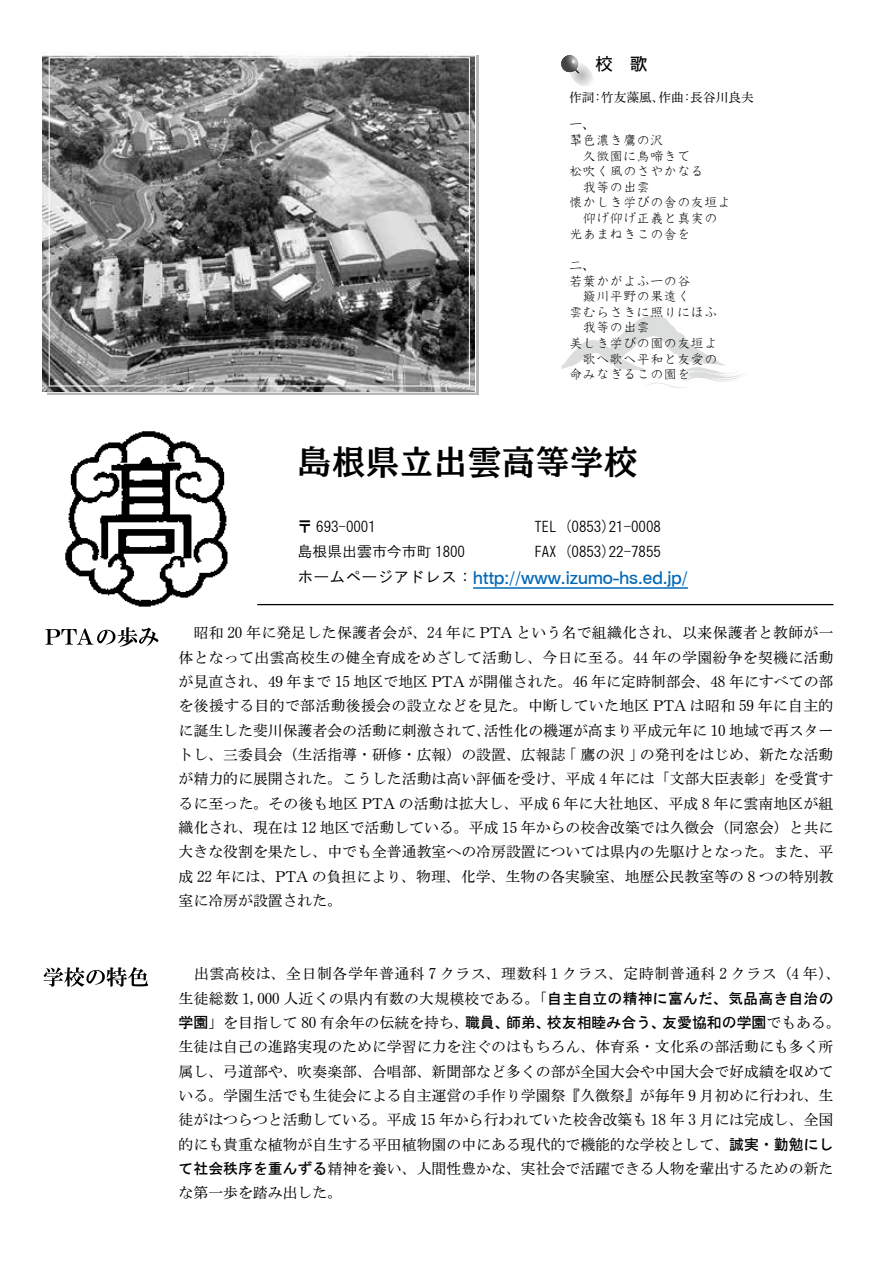
<style>
.page{position:relative;width:893px;height:1263px;background:#fff}
.page>*{position:absolute;margin:0;border:0;box-sizing:border-box;transform-origin:0 0}
.t1{font:34.05px "PS NOW MB 90 pv RKSJ H";color:#000}
.t2{font:17.25px "DF Gothic P W5 WING RKSJ H";color:#000}
.t3{font:16.95px "Rg P Gothic Bd 83 pv RKSJ H";color:#0068b7}
.t4{font:14.85px/24.3px "Rg H Mincho Md 90 ms RKSJ H";color:#000;text-align:justify}
.t5{font:14.85px/24.3px "Rg H Mincho Md 90 ms RKSJ H";letter-spacing:.04em;color:#000}
.t6{font:14.85px/25.5px "Rg Gothic Md 90 ms RKSJ H";color:#000}
.t7{font:14.85px "Rg Gothic Bd 90 ms RKSJ H";color:#000}
.t8{font:13.5px/15.6px "DF Kyo Ka Sho W3 WIN RKSJ H";color:#000}
.t9{font:12.75px "Rg H Mincho Md 90 ms RKSJ H";color:#000}
.s1{font-family:"Rg Gothic Md 90 ms RKSJ H";font-size:15.9px;color:#000}
.s2{font-family:"Rg PH Mincho Md 83 pv RKSJ H"}
.s3{font-family:"Rg Gothic Bd 90 ms RKSJ H"}
.s4{font-family:"Rg H Mincho Md 90 ms RKSJ H"}
</style>
<div class="page">
<img style="left:43px;top:51px;width:431px;height:340px">
<svg style="left:561px;top:315px;width:183px;height:73px"></svg>
<div style="left:49px;top:57px;width:421px;height:329px;border:1px solid #fff"></div>
<hr style="left:257px;top:604px;width:576px;height:1px;background:#000">
<svg style="left:45px;top:627px;width:113px;height:20px"></svg>
<img style="left:65px;top:431px;width:163px;height:176px">
<svg style="left:561px;top:55px;width:32px;height:31px"></svg>
<hr style="left:473px;top:587px;width:215px;height:2px;background:#0068b7">
<svg style="left:44px;top:967px;width:104px;height:20px"></svg>
<p class="t2" style="left:596px;top:55px;width:53px">校 歌</p>
<p class="t9" style="left:569px;top:91px;width:186px">作詞：竹友藻風、作曲：長谷川良夫</p>
<p class="t8" style="left:569px;top:117px;width:163px">一、<br>翆色濃き鷹の沢<br>　久徴園に鳥啼きて<br>松吹く風のさやかなる<br>　我等の出雲<br>懐かしき学びの舎の友垣よ　仰げ仰げ正義と真実の光あまねきこの舎を</p>
<p class="t8" style="left:569px;top:257px;width:150px">二、<br>若葉かがよふ一の谷<br>　簸川平野の果遠く<br>雲むらさきに照りにほふ　我等の出雲<br>美しき学びの園の友垣よ　歌へ歌へ平和と友愛の命みなぎるこの園を</p>
<h1 class="t1" style="left:298px;top:444px;width:342px">島根県立出雲高等学校</h1>
<p class="t6" style="left:534px;top:514px;width:128px">TEL (0853)21-0008<br>FAX (0853)22-7855</p>
<p class="t3" style="left:298px;top:569px;width:392px"><span class="s1">ホームページアドレス：</span>http://www.izumo-hs.ed.jp/</p>
<p class="t6" style="left:298px;top:514px;width:169px">〒 693-0001<br>島根県出雲市今市町 1800</p>
<p class="t4" style="left:179px;top:621px;width:657px">　昭和 20 年に発足した保護者会が、24 年に <span class="s2">PTA</span> という名で組織化され、以来保護者と教師が一体となって出雲高校生の健全育成をめざして活動し、今日に至る。44 年の学園紛争を契機に活動が見直され、49 年まで 15 地区で地区 <span class="s2">PTA</span> が開催された。46 年に定時制部会、48 年にすべての部を後援する目的で部活動後援会の設立などを見た。中断していた地区 <span class="s2">PTA</span> は昭和 59 年に自主的に誕生した斐川保護者会の活動に刺激されて、活性化の機運が高まり平成元年に 10 地域で再スタートし、三委員会（生活指導・研修・広報）の設置、広報誌｢鷹の沢｣の発刊をはじめ、新たな活動が精力的に展開された。こうした活動は高い評価を受け、平成 4 年には「文部大臣表彰」を受賞するに至った。その後も地区 <span class="s2">PTA</span> の活動は拡大し、平成 6 年に大社地区、平成 8 年に雲南地区が組織化され、現在は 12 地区で活動している。平成 15 年からの校舎改築では久徴会（同窓会）と共に大きな役割を果たし、中でも全普通教室への冷房設置については県内の先駆けとなった。また、平成 22 年には、<span class="s2">PTA</span> の負担により、物理、化学、生物の各実験室、地歴公民教室等の 8 つの特別教室に冷房が設置された。</p>
<p class="t5" style="left:179px;top:962px;width:664px">　出雲高校は、全日制各学年普通科 7 クラス、理数科 1 クラス、定時制普通科 2 クラス（4 年）、生徒総数 1,000 人近くの県内有数の大規模校である。「<span class="s3">自主自立の精神に富んだ、気品高き自治の</span></p>
<p class="t7" style="left:179px;top:1015px;width:664px">学園<span class="s4">」を目指して 80 有余年の伝統を持ち、</span>職員、師弟、校友相睦み合う、友愛協和の学園<span class="s4">でもある。</span></p>
<p class="t4" style="left:179px;top:1035px;width:656px">生徒は自己の進路実現のために学習に力を注ぐのはもちろん、体育系・文化系の部活動にも多く所属し、弓道部や、吹奏楽部、合唱部、新聞部など多くの部が全国大会や中国大会で好成績を収めている。学園生活でも生徒会による自主運営の手作り学園祭『久徴祭』が毎年 9 月初めに行われ、生徒がはつらつと活動している。平成 15 年から行われていた校舎改築も 18 年 3 月には完成し、全国的にも貴重な植物が自生する平田植物園の中にある現代的で機能的な学校として、<span class="s3">誠実・勤勉にして社会秩序を重んずる</span>精神を養い、人間性豊かな、実社会で活躍できる人物を輩出するための新たな第一歩を踏み出した。</p>
</div>
